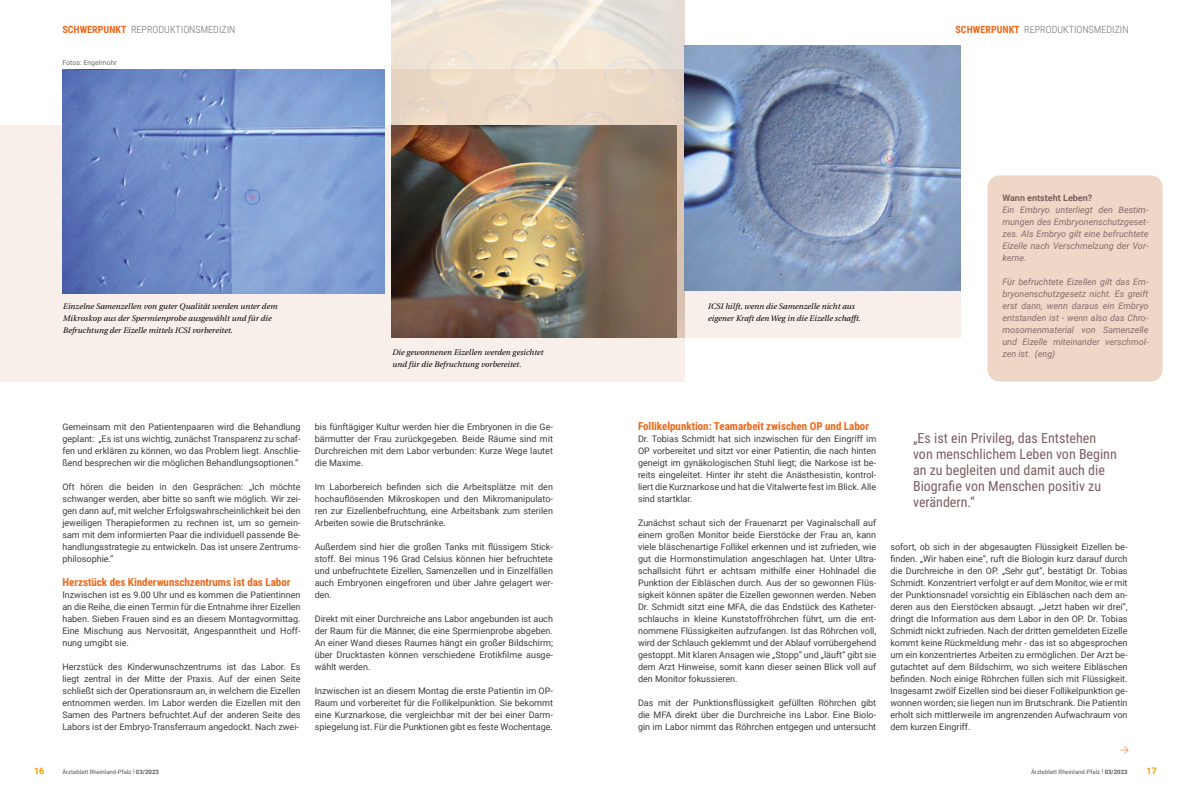
<style>
.page{position:relative;width:1191px;height:794px;background:#fff}
.page>*{position:absolute;margin:0;border:0;box-sizing:border-box;transform-origin:0 0}
.t1{font:14px/16px "Roboto Condensed";color:#7c5e60}
.t2{font:700 11px "Roboto Condensed";color:#ec671a}
.t3{font:300 10px "Roboto Condensed";letter-spacing:.005em;color:#706f6f}
.t4{font:9px/12px "Roboto";color:#3c3c3b;text-align:justify}
.t5{font:italic 9px/12px "Roboto";color:#876b6c;text-align:justify}
.t6{font:700 9px "Roboto";color:#7c5e60}
.t7{font:700 9px "Roboto";color:#f59c00}
.t8{font:italic 8px/12px "Linguistics Pro";letter-spacing:.005em;color:#000}
.t9{font:7px "Roboto";color:#706f6f}
.t10{font:6px "Roboto";color:#575756}
.s1{font-weight:700;color:#ec671a}
.s2{font-weight:700}
</style>
<div class="page">
<svg style="left:391px;top:69px;width:569px;height:268px"></svg>
<div style="left:0;top:125px;width:684px;height:256px;background:#f8efea"></div>
<img style="left:684px;top:45px;width:276px;height:246px">
<img style="left:62px;top:69px;width:323px;height:225px">
<div style="left:987px;top:175px;width:175px;height:206px;background:#eed7c6;border-radius:12px"></div>
<img style="left:391px;top:125px;width:285px;height:212px">
<svg style="left:1120px;top:746px;width:8px;height:7px"></svg>
<p class="t3" style="left:62px;top:22px;width:175px"><span class="s1">SCHWERPUNKT</span> REPRODUKTIONSMEDIZIN</p>
<p class="t3" style="left:955px;top:22px;width:175px"><span class="s1">SCHWERPUNKT</span> REPRODUKTIONSMEDIZIN</p>
<p class="t9" style="left:62px;top:58px;width:56px">Fotos: Engelmohr</p>
<p class="t8" style="left:63px;top:300px;width:216px">Einzelne Samenzellen von guter Qualität werden unter dem<br>Mikroskop aus der Spermienprobe ausgewählt und für die<br>Befruchtung der Eizelle mittels ICSI vorbereitet.</p>
<p class="t8" style="left:392px;top:346px;width:153px">Die gewonnenen Eizellen werden gesichtet und für die Befruchtung vorbereitet.</p>
<p class="t8" style="left:708px;top:300px;width:154px">ICSI hilft, wenn die Samenzelle nicht aus eigener Kraft den Weg in die Eizelle schafft.</p>
<p class="t6" style="left:1002px;top:192px;width:91px">Wann entsteht Leben?</p>
<p class="t5" style="left:1002px;top:204px;width:148px">Ein Embryo unterliegt den Bestim&shy;mungen des Embryonenschutzgeset&shy;zes. Als Embryo gilt eine befruchtete Eizelle nach Verschmelzung der Vor&shy;kerne.</p>
<p class="t5" style="left:1002px;top:276px;width:147px">Für befruchtete Eizellen gilt das Em&shy;bryonenschutzgesetz nicht. Es greift erst dann, wenn daraus ein Embryo entstanden ist - wenn also das Chro&shy;mosomenmaterial von Samenzelle und Eizelle miteinander verschmol&shy;zen ist. (eng)</p>
<p class="t4" style="left:62px;top:420px;width:240px">Gemeinsam mit den Patientenpaaren wird die Behandlung geplant: „Es ist uns wichtig, zunächst Transparenz zu schaf&shy;fen und erklären zu können, wo das Problem liegt. Anschlie&shy;ßend besprechen wir die möglichen Behandlungsoptionen.“</p>
<p class="t4" style="left:62px;top:480px;width:240px">Oft hören die beiden in den Gesprächen: „Ich möchte schwanger werden, aber bitte so sanft wie möglich. Wir zei&shy;gen dann auf, mit welcher Erfolgswahrscheinlichkeit bei den jeweiligen Therapieformen zu rechnen ist, um so gemein&shy;sam mit dem informierten Paar die individuell passende Be&shy;handlungsstrategie zu entwickeln. Das ist unsere Zentrums&shy;philosophie.“</p>
<p class="t2" style="left:62px;top:574px;width:230px">Herzstück des Kinderwunschzentrums ist das Labor</p>
<p class="t4" style="left:62px;top:588px;width:240px">Inzwischen ist es 9.00 Uhr und es kommen die Patientinnen an die Reihe, die einen Termin für die Entnahme ihrer Eizellen haben. Sieben Frauen sind es an diesem Montagvormittag.<br>Eine Mischung aus Nervosität, Angespanntheit und Hoff&shy;nung umgibt sie.</p>
<p class="t4" style="left:62px;top:660px;width:240px">Herzstück des Kinderwunschzentrums ist das Labor. Es liegt zentral in der Mitte der Praxis. Auf der einen Seite schließt sich der Operationsraum an, in welchem die Eizellen entnommen werden. Im Labor werden die Eizellen mit den Samen des Partners befruchtet.Auf der anderen Seite des Labors ist der Embryo-Transferraum angedockt. Nach zwei-</p>
<p class="t4" style="left:315px;top:420px;width:240px">bis fünftägiger Kultur werden hier die Embryonen in die Ge&shy;bärmutter der Frau zurückgegeben. Beide Räume sind mit Durchreichen mit dem Labor verbunden: Kurze Wege lautet die Maxime.</p>
<p class="t4" style="left:315px;top:480px;width:240px">Im Laborbereich befinden sich die Arbeitsplätze mit den hochauflösenden Mikroskopen und den Mikromanipulato&shy;ren zur Eizellenbefruchtung, eine Arbeitsbank zum sterilen Arbeiten sowie die Brutschränke.</p>
<p class="t4" style="left:315px;top:540px;width:240px">Außerdem sind hier die großen Tanks mit flüssigem Stick&shy;stoff. Bei minus 196 Grad Celsius können hier befruchtete und unbefruchtete Eizellen, Samenzellen und in Einzelfällen auch Embryonen eingefroren und über Jahre gelagert wer&shy;den.</p>
<p class="t4" style="left:315px;top:612px;width:240px">Direkt mit einer Durchreiche ans Labor angebunden ist auch der Raum für die Männer, die eine Spermienprobe abgeben.<br>An einer Wand dieses Raumes hängt ein großer Bildschirm; über Drucktasten können verschiedene Erotikfilme ausge&shy;wählt werden.</p>
<p class="t4" style="left:315px;top:684px;width:240px">Inzwischen ist an diesem Montag die erste Patientin im OP-Raum und vorbereitet für die Follikelpunktion. Sie bekommt eine Kurznarkose, die vergleichbar mit der bei einer Darm&shy;spiegelung ist. Für die Punktionen gibt es feste Wochentage.</p>
<p class="t2" style="left:638px;top:418px;width:232px">Follikelpunktion: Teamarbeit zwischen OP und Labor</p>
<p class="t4" style="left:638px;top:432px;width:240px">Dr. Tobias Schmidt hat sich inzwischen für den Eingriff im OP vorbereitet und sitzt vor einer Patientin, die nach hinten geneigt im gynäkologischen Stuhl liegt; die Narkose ist be&shy;reits eingeleitet. Hinter ihr steht die Anästhesistin, kontrol&shy;liert die Kurznarkose und hat die Vitalwerte fest im Blick. Alle sind startklar.</p>
<p class="t4" style="left:638px;top:516px;width:240px">Zunächst schaut sich der Frauenarzt per Vaginalschall auf einem großen Monitor beide Eierstöcke der Frau an, kann viele bläschenartige Follikel erkennen und ist zufrieden, wie gut die Hormonstimulation angeschlagen hat. Unter Ultra&shy;schallsicht führt er achtsam mithilfe einer Hohlnadel die Punktion der Eibläschen durch. Aus der so gewonnen Flüs&shy;sigkeit können später die Eizellen gewonnen werden. Neben Dr. Schmidt sitzt eine MFA, die das Endstück des Katheter&shy;schlauchs in kleine Kunststoffröhrchen führt, um die ent&shy;nommene Flüssigkeiten aufzufangen. Ist das Röhrchen voll, wird der Schlauch geklemmt und der Ablauf vorrübergehend gestoppt. Mit klaren Ansagen wie „Stopp“ und „läuft“ gibt sie dem Arzt Hinweise, somit kann dieser seinen Blick voll auf den Monitor fokussieren.</p>
<p class="t4" style="left:638px;top:696px;width:240px">Das mit der Punktionsflüssigkeit gefüllten Röhrchen gibt die MFA direkt über die Durchreiche ins Labor. Eine Biolo&shy;gin im Labor nimmt das Röhrchen entgegen und untersucht</p>
<h1 class="t1" style="left:913px;top:430px;width:205px">„Es ist ein Privileg, das Entstehen von menschlichem Leben von Beginn an zu begleiten und damit auch die<br>Biografie von Menschen positiv zu verändern.“</h1>
<p class="t4" style="left:890px;top:540px;width:239px">sofort, ob sich in der abgesaugten Flüssigkeit Eizellen be&shy;finden. „Wir haben eine“, ruft die Biologin kurz darauf durch die Durchreiche in den OP. „Sehr gut“, bestätigt Dr. Tobias Schmidt. Konzentriert verfolgt er auf dem Monitor, wie er mit der Punktionsnadel vorsichtig ein Eibläschen nach dem an&shy;deren aus den Eierstöcken absaugt. „Jetzt haben wir drei“, dringt die Information aus dem Labor in den OP. Dr. Tobias Schmidt nickt zufrieden. Nach der dritten gemeldeten Eizelle kommt keine Rückmeldung mehr - das ist so abgesprochen um ein konzentriertes Arbeiten zu ermöglichen. Der Arzt be&shy;gutachtet auf dem Bildschirm, wo sich weitere Eibläschen befinden. Noch einige Röhrchen füllen sich mit Flüssigkeit.<br>Insgesamt zwölf Eizellen sind bei dieser Follikelpunktion ge&shy;wonnen worden; sie liegen nun im Brutschrank. Die Patientin erholt sich mittlerweile im angrenzenden Aufwachraum von dem kurzen Eingriff.</p>
<p class="t7" style="left:34px;top:764px;width:12px">16</p>
<p class="t10" style="left:62px;top:767px;width:98px">Ärzteblatt Rheinland-Pfalz | <span class="s2">03/2023</span></p>
<p class="t10" style="left:1031px;top:767px;width:98px">Ärzteblatt Rheinland-Pfalz | <span class="s2">03/2023</span></p>
<p class="t7" style="left:1146px;top:764px;width:12px">17</p>
</div>
